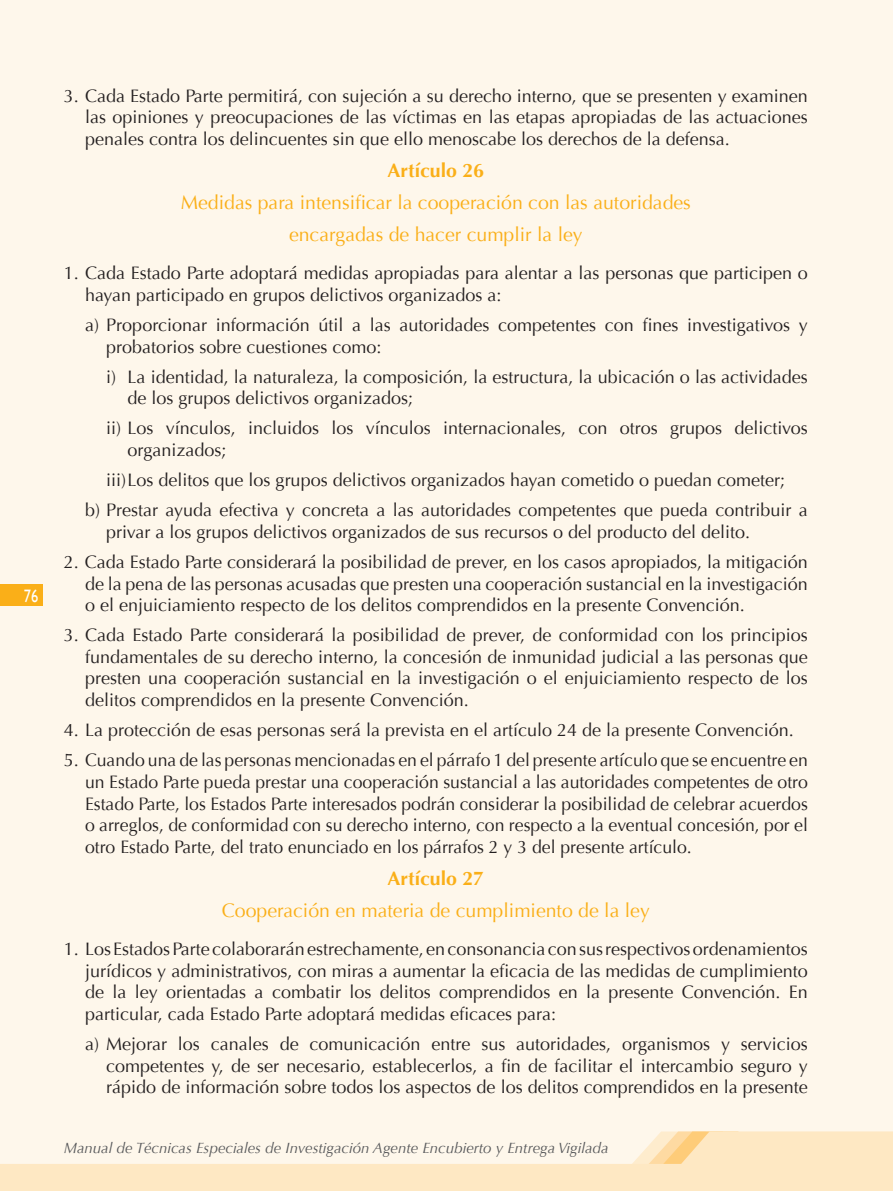
<style>
.page{position:relative;width:893px;height:1191px;background:#fef7eb}
.page>*{position:absolute;margin:0;border:0;box-sizing:border-box;transform-origin:0 0}
.t1{font:19.5px/32px "Optima";color:#faaf18;text-align:center}
.t2{font:700 19.5px "Optima";color:#faaf18}
.t3{font:18px/21.6px "Optima";color:#231f20;text-align:justify}
.t4{font:18px "Gill Sans";color:#fff;scale:.8 1}
.t5{font:italic 15px "Optima";color:#57585a}
</style>
<div class="page">
<svg style="left:0;top:1131px;width:893px;height:60px;fill:#fee8c3"></svg>
<div style="left:0;top:584px;width:43px;height:22px;background:#faaf18"></div>
<p class="t4" style="left:24px;top:585px;width:20px">76</p>
<p class="t3" style="left:85px;top:85px;width:724px;text-indent:-21px">3. Cada Estado Parte permitirá, con sujeción a su derecho interno, que se presenten y examinen las opiniones y preocupaciones de las víctimas en las etapas apropiadas de las actuaciones penales contra los delincuentes sin que ello menoscabe los derechos de la defensa.</p>
<p class="t2" style="left:388px;top:159px;width:98px">Artículo 26</p>
<p class="t1" style="left:181px;top:186px;width:511px">Medidas para intensificar la cooperación con las autoridades encargadas de hacer cumplir la ley</p>
<p class="t3" style="left:85px;top:262px;width:724px;text-indent:-21px">1. Cada Estado Parte adoptará medidas apropiadas para alentar a las personas que participen o hayan participado en grupos delictivos organizados a:</p>
<p class="t3" style="left:106px;top:314px;width:703px;text-indent:-21px">a) Proporcionar información útil a las autoridades competentes con fines investigativos y probatorios sobre cuestiones como:</p>
<p class="t3" style="left:128px;top:366px;width:682px;text-indent:-21px">i) La identidad, la naturaleza, la composición, la estructura, la ubicación o las actividades de los grupos delictivos organizados;</p>
<p class="t3" style="left:128px;top:418px;width:682px;text-indent:-21px">ii) Los vínculos, incluidos los vínculos internacionales, con otros grupos delictivos organizados;</p>
<p class="t3" style="left:85px;top:465px;width:724px;line-height:30.2px;text-align:center">iii) Los delitos que los grupos delictivos organizados hayan cometido o puedan cometer;<br>b) Prestar ayuda efectiva y concreta a las autoridades competentes que pueda contribuir a</p>
<p class="t3" style="left:106px;top:521px;width:645px">privar a los grupos delictivos organizados de sus recursos o del producto del delito.</p>
<p class="t3" style="left:85px;top:551px;width:724px;text-indent:-21px">2. Cada Estado Parte considerará la posibilidad de prever, en los casos apropiados, la mitigación de la pena de las personas acusadas que presten una cooperación sustancial en la investigación o el enjuiciamiento respecto de los delitos comprendidos en la presente Convención.</p>
<p class="t3" style="left:85px;top:624px;width:724px;text-indent:-21px">3. Cada Estado Parte considerará la posibilidad de prever, de conformidad con los principios fundamentales de su derecho interno, la concesión de inmunidad judicial a las personas que presten una cooperación sustancial en la investigación o el enjuiciamiento respecto de los delitos comprendidos en la presente Convención.</p>
<p class="t3" style="left:64px;top:719px;width:732px">4. La protección de esas personas será la prevista en el artículo 24 de la presente Convención.</p>
<p class="t3" style="left:85px;top:749px;width:724px;text-indent:-21px">5. Cuando una de las personas mencionadas en el párrafo 1 del presente artículo que se encuentre en un Estado Parte pueda prestar una cooperación sustancial a las autoridades competentes de otro Estado Parte, los Estados Parte interesados podrán considerar la posibilidad de celebrar acuerdos o arreglos, de conformidad con su derecho interno, con respecto a la eventual concesión, por el otro Estado Parte, del trato enunciado en los párrafos 2 y 3 del presente artículo.</p>
<p class="t2" style="left:388px;top:866px;width:98px">Artículo 27</p>
<p class="t1" style="left:222px;top:894px;width:429px">Cooperación en materia de cumplimiento de la ley</p>
<p class="t3" style="left:85px;top:938px;width:724px;text-indent:-21px">1. Los Estados Parte colaborarán estrechamente, en consonancia con sus respectivos ordenamientos jurídicos y administrativos, con miras a aumentar la eficacia de las medidas de cumplimiento de la ley orientadas a combatir los delitos comprendidos en la presente Convención. En particular, cada Estado Parte adoptará medidas eficaces para:</p>
<p class="t3" style="left:106px;top:1033px;width:703px;text-indent:-21px">a) Mejorar los canales de comunicación entre sus autoridades, organismos y servicios competentes y, de ser necesario, establecerlos, a fin de facilitar el intercambio seguro y rápido de información sobre todos los aspectos de los delitos comprendidos en la presente</p>
<p class="t5" style="left:64px;top:1139px;width:546px">Manual de Técnicas Especiales de Investigación Agente Encubierto y Entrega Vigilada</p>
</div>
